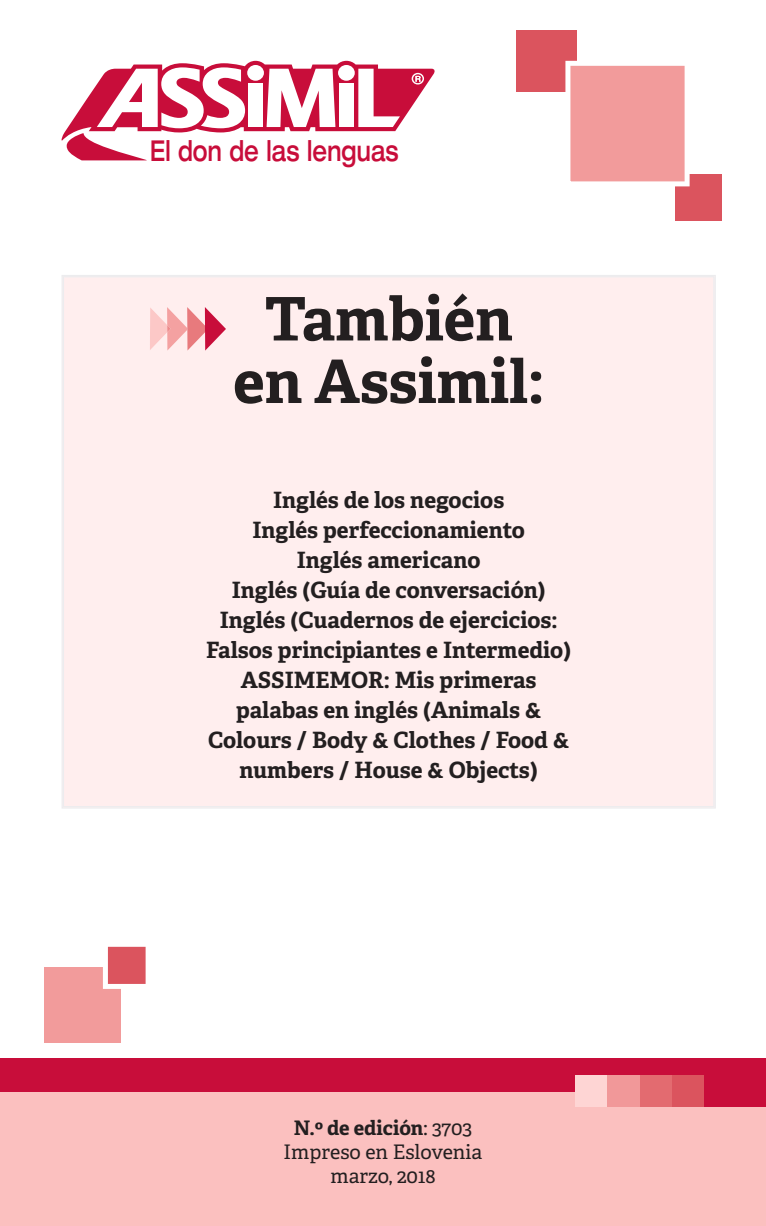
<style>
.page{position:relative;width:766px;height:1226px;background:#fff}
.page>*{position:absolute;margin:0;border:0;box-sizing:border-box;transform-origin:0 0}
.t1{font:700 60px/62.5px "Adelle Basic";color:#231f20;text-align:center}
.t2{font:500 expanded 28.75px "Helvetica Neue";letter-spacing:.01em;color:#c80d3a;scale:.71 1}
.t3{font:700 22.5px/30px "Adelle Basic";color:#231f20;text-align:center}
.t4{font:20px/24px "Adelle Basic";color:#231f20;text-align:center}
.s1{font-weight:700}
</style>
<div class="page">
<div style="left:0;top:1075px;width:765px;height:151px;background:#fbc0bf"></div>
<div style="left:703px;top:1076px;width:62px;height:31px;background:#c80d3a"></div>
<div style="left:0;top:1058px;width:765px;height:33px;background:#c80d3a"></div>
<div style="left:671px;top:1076px;width:32px;height:31px;background:#db545e"></div>
<div style="left:639px;top:1076px;width:32px;height:31px;background:#e36b70"></div>
<div style="left:606px;top:1076px;width:33px;height:31px;background:#f19899"></div>
<div style="left:575px;top:1076px;width:31px;height:31px;background:#fed5d4"></div>
<svg style="left:61px;top:61px;width:374px;height:99px"></svg>
<div style="left:44px;top:968px;width:76px;height:75px;background:#f29b9b"></div>
<svg style="left:103px;top:946px;width:43px;height:43px;background:#e37d85"></svg>
<div style="left:675px;top:174px;width:46px;height:47px;background:#db545e"></div>
<div style="left:516px;top:30px;width:61px;height:61px;background:#db545e"></div>
<svg style="left:565px;top:61px;width:124px;height:125px;background:#f3a9a9"></svg>
<div style="left:63px;top:276px;width:651px;height:531px;background:#fee"></div>
<svg style="left:150px;top:307px;width:76px;height:44px;background:#f2b0b6"></svg>
<p class="t2" style="left:150px;top:133px;width:352px">El don de las lenguas</p>
<p class="t1" style="left:233px;top:288px;width:312px">También en Assimil:</p>
<p class="t3" style="left:206px;top:485px;width:366px">Inglés de los negocios<br>Inglés perfeccionamiento<br>Inglés americano<br>Inglés (Guía de conversación)<br>Inglés (Cuadernos de ejercicios:<br>Falsos principiantes e Intermedio)<br>ASSIMEMOR: Mis primeras palabas en inglés (Animals &amp;<br>Colours / Body &amp; Clothes / Food &amp; numbers / House &amp; Objects)</p>
<p class="t4" style="left:283px;top:1116px;width:200px"><span class="s1">N.º de edición</span>: 3703<br>Impreso en Eslovenia marzo, 2018</p>
</div>
